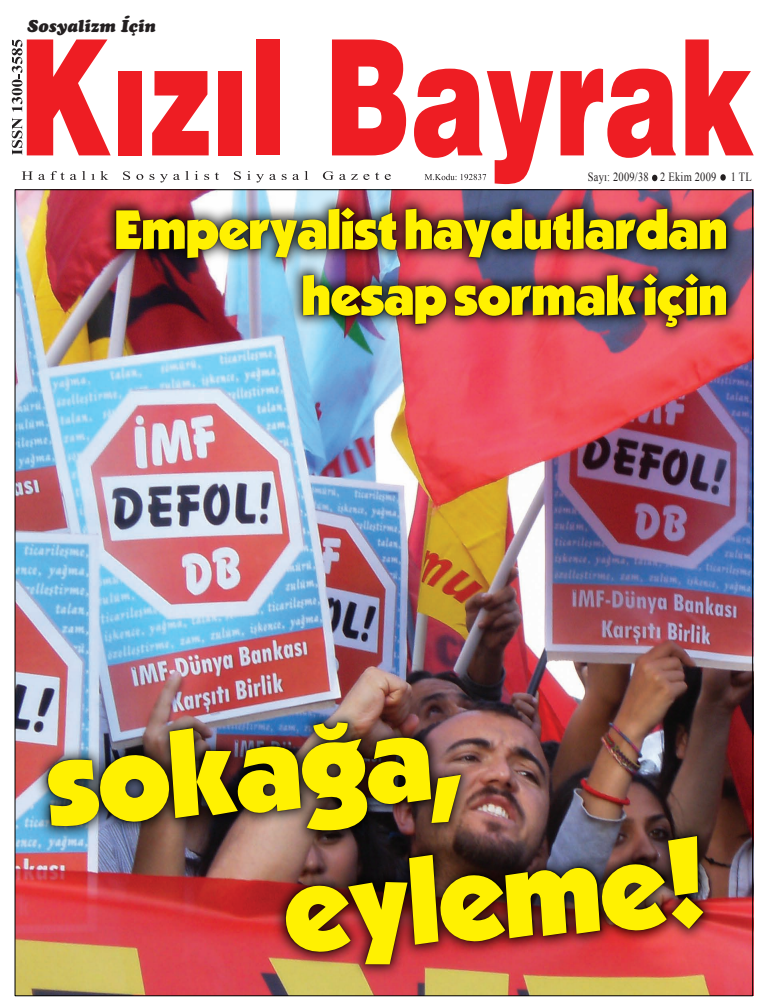
<style>
.page{position:relative;width:766px;height:1007px;background:#fff}
.page>*{position:absolute;margin:0;border:0;box-sizing:border-box;transform-origin:0 0}
.t1{font:120px/142.8px "Kabel ITC Ultra Normal";color:#fff101}
.t2{font:55px/66px "Kabel ITC Ultra Normal";color:#fff101;text-align:right}
.t3{font:italic 900 17px "Cooper";color:#231f20}
.t4{font:12.5px "Times New Roman";letter-spacing:.02em;color:#231f20;scale:.83 1}
</style>
<div class="page">
<img style="left:17px;top:537px;width:734px;height:457px">
<svg style="left:720px;top:174px;width:5px;height:7px"></svg>
<svg style="left:22px;top:171px;width:23px;height:9px"></svg>
<svg style="left:51px;top:171px;width:57px;height:9px"></svg>
<svg style="left:123px;top:171px;width:7px;height:9px"></svg>
<svg style="left:136px;top:174px;width:7px;height:6px"></svg>
<svg style="left:149px;top:174px;width:5px;height:6px"></svg>
<svg style="left:160px;top:171px;width:38px;height:11px"></svg>
<svg style="left:204px;top:174px;width:5px;height:6px"></svg>
<svg style="left:215px;top:172px;width:4px;height:8px"></svg>
<svg style="left:234px;top:171px;width:7px;height:9px"></svg>
<svg style="left:247px;top:171px;width:29px;height:11px"></svg>
<svg style="left:282px;top:174px;width:4px;height:6px"></svg>
<svg style="left:292px;top:171px;width:16px;height:9px"></svg>
<svg style="left:323px;top:171px;width:10px;height:9px"></svg>
<svg style="left:339px;top:174px;width:18px;height:6px"></svg>
<svg style="left:363px;top:174px;width:6px;height:6px"></svg>
<svg style="left:375px;top:172px;width:16px;height:8px"></svg>
<svg style="left:652px;top:175px;width:5px;height:6px"></svg>
<svg style="left:12px;top:39px;width:99px;height:116px"></svg>
<div style="left:119px;top:71px;width:23px;height:84px;background:#ee1d23"></div>
<svg style="left:152px;top:71px;width:57px;height:84px"></svg>
<div style="left:218px;top:71px;width:24px;height:84px;background:#ee1d23"></div>
<div style="left:256px;top:39px;width:23px;height:116px;background:#ee1d23"></div>
<svg style="left:332px;top:39px;width:74px;height:116px;background:#f04348"></svg>
<svg style="left:414px;top:69px;width:139px;height:115px"></svg>
<svg style="left:560px;top:69px;width:115px;height:89px"></svg>
<svg style="left:685px;top:39px;width:68px;height:116px"></svg>
<img style="left:14px;top:189px;width:738px;height:348px">
<img style="left:14px;top:199px;width:726px;height:326px">
<img style="left:14px;top:680px;width:467px;height:126px">
<img style="left:15px;top:692px;width:454px;height:114px">
<img style="left:14px;top:806px;width:708px;height:191px">
<img style="left:14px;top:818px;width:696px;height:179px">
<p class="t3" style="left:27px;top:16px;width:130px">Sosyalizm İçin</p>
<p class="t4" style="left:587px;top:170px;width:199px">Sayı: 2009/38 2 Ekim 2009 1 TL</p>
<p class="t2" style="left:115px;top:197px;width:613px">Emperyalist haydutlardan hesap sormak için</p>
<h1 class="t1" style="left:269px;top:697px;width:421px;text-indent:-227px;rotate:-4deg">sokağa, eyleme!</h1>
</div>
